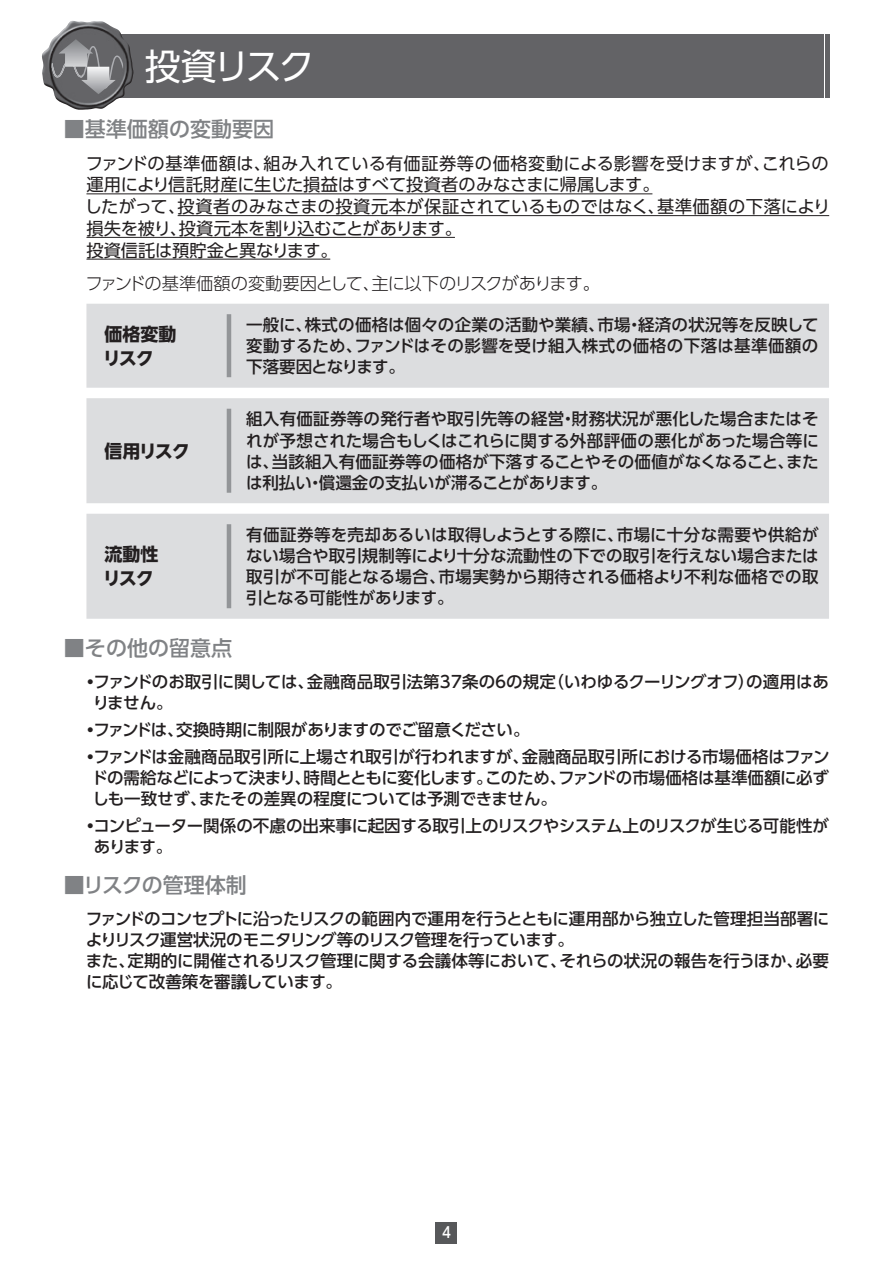
<style>
.page{position:relative;width:893px;height:1263px;background:#fff}
.page>*{position:absolute;margin:0;border:0;box-sizing:border-box;transform-origin:0 0}
.t1{font:36px "UD Shin Go Pro";letter-spacing:-.085em;color:#fff}
.t2{font:500 21px "UD Shin Go Pro";color:#808285}
.t3{font:700 18px/24px "UD Shin Go NT Pro";letter-spacing:-.07em;color:#231f20}
.t4{font:17.25px/21.8px "UD Shin Go Pro";color:#231f20}
.t5{font:300 17.25px "UD Shin Go Pro";letter-spacing:-.045em;color:#231f20}
.t6{font:500 16.5px/21px "UD Shin Go Pro";letter-spacing:-.01em;color:#231f20}
.t7{font:500 16.5px/21px "UD Shin Go Pro";letter-spacing:-.03em;color:#231f20}
.t8{font:500 15px "UD Shin Go Pro";color:#fff;scale:.9 1}
.s1{font-weight:700}
</style>
<div class="page">
<div style="left:436px;top:1222px;width:21px;height:21px;background:#57585a"></div>
<hr style="left:86px;top:193px;width:566px;height:1px;background:#231f20">
<hr style="left:178px;top:215px;width:651px;height:1px;background:#231f20">
<hr style="left:86px;top:237px;width:369px;height:1px;background:#231f20">
<hr style="left:86px;top:259px;width:244px;height:1px;background:#231f20">
<svg style="left:86px;top:304px;width:743px;height:315px;background:#dedfe1"></svg>
<hr style="left:227px;top:314px;width:4px;height:63px;background:#939598">
<hr style="left:227px;top:409px;width:4px;height:84px;background:#939598">
<hr style="left:227px;top:524px;width:4px;height:84px;background:#939598">
<div style="left:83px;top:35px;width:741px;height:63px;background:#636366"></div>
<hr style="left:825px;top:35px;width:4px;height:63px;background:#636366">
<img style="left:42px;top:21px;width:29px;height:64px">
<img style="left:52px;top:46px;width:71px;height:43px">
<svg style="left:59px;top:39px;width:57px;height:55px"></svg>
<h1 class="t1" style="left:145px;top:37px;width:171px">投資リスク</h1>
<p class="t2" style="left:64px;top:112px;width:212px">■基準価額の変動要因</p>
<p class="t4" style="left:85px;top:152px;width:747px">ファンドの基準価額は、組み入れている有価証券等の価格変動による影響を受けますが、これらの運用により信託財産に生じた損益はすべて投資者のみなさまに帰属します。<br>したがって、投資者のみなさまの投資元本が保証されているものではなく、基準価額の下落により損失を被り、投資元本を割り込むことがあります。<br>投資信託は預貯金と異なります。</p>
<p class="t5" style="left:86px;top:270px;width:516px">ファンドの基準価額の変動要因として、主に以下のリスクがあります。</p>
<p class="t3" style="left:103px;top:321px;width:75px">価格変動リスク</p>
<p class="t6" style="left:246px;top:314px;width:574px;text-align:justify">一般に、株式の価格は個々の企業の活動や業績、市場・経済の状況等を反映して変動するため、ファンドはその影響を受け組入株式の価格の下落は基準価額の下落要因となります。</p>
<p class="t3" style="left:104px;top:438px;width:87px">信用リスク</p>
<p class="t3" style="left:103px;top:542px;width:57px">流動性リスク</p>
<p class="t6" style="left:246px;top:408px;width:574px;text-align:justify">組入有価証券等の発行者や取引先等の経営・財務状況が悪化した場合またはそれが予想された場合もしくはこれらに関する外部評価の悪化があった場合等には、当該組入有価証券等の価格が下落することやその価値がなくなること、または利払い・償還金の支払いが滞ることがあります。</p>
<p class="t6" style="left:246px;top:524px;width:574px;text-align:justify">有価証券等を売却あるいは取得しようとする際に、市場に十分な需要や供給がない場合や取引規制等により十分な流動性の下での取引を行えない場合または取引が不可能となる場合、市場実勢から期待される価格より不利な価格での取引となる可能性があります。</p>
<p class="t2" style="left:64px;top:631px;width:170px">■その他の留意点</p>
<p class="t6" style="left:93px;top:671px;width:738px;text-indent:-11px"><span class="s1">・</span>ファンドのお取引に関しては、金融商品取引法第37条の６の規定（いわゆるクーリングオフ）の適用はありません。</p>
<p class="t6" style="left:82px;top:716px;width:749px;line-height:27px"><span class="s1">・</span>ファンドは、交換時期に制限がありますのでご留意ください。<br><span class="s1">・</span>ファンドは金融商品取引所に上場され取引が行われますが、金融商品取引所における市場価格はファン</p>
<p class="t6" style="left:91px;top:767px;width:739px">ドの需給などによって決まり、時間とともに変化します。このため、ファンドの市場価格は基準価額に必ずしも一致せず、またその差異の程度については予測できません。</p>
<p class="t7" style="left:94px;top:815px;width:736px;text-indent:-12px"><span class="s1">・</span>コンピューター関係の不慮の出来事に起因する取引上のリスクやシステム上のリスクが生じる可能性があります。</p>
<p class="t2" style="left:64px;top:868px;width:184px">■リスクの管理体制</p>
<p class="t6" style="left:86px;top:907px;width:745px">ファンドのコンセプトに沿ったリスクの範囲内で運用を行うとともに運用部から独立した管理担当部署によりリスク運営状況のモニタリング等のリスク管理を行っています。<br>また、定期的に開催されるリスク管理に関する会議体等において、それらの状況の報告を行うほか、必要に応じて改善策を審議しています。</p>
<p class="t8" style="left:442px;top:1220px;width:11px">4</p>
</div>
